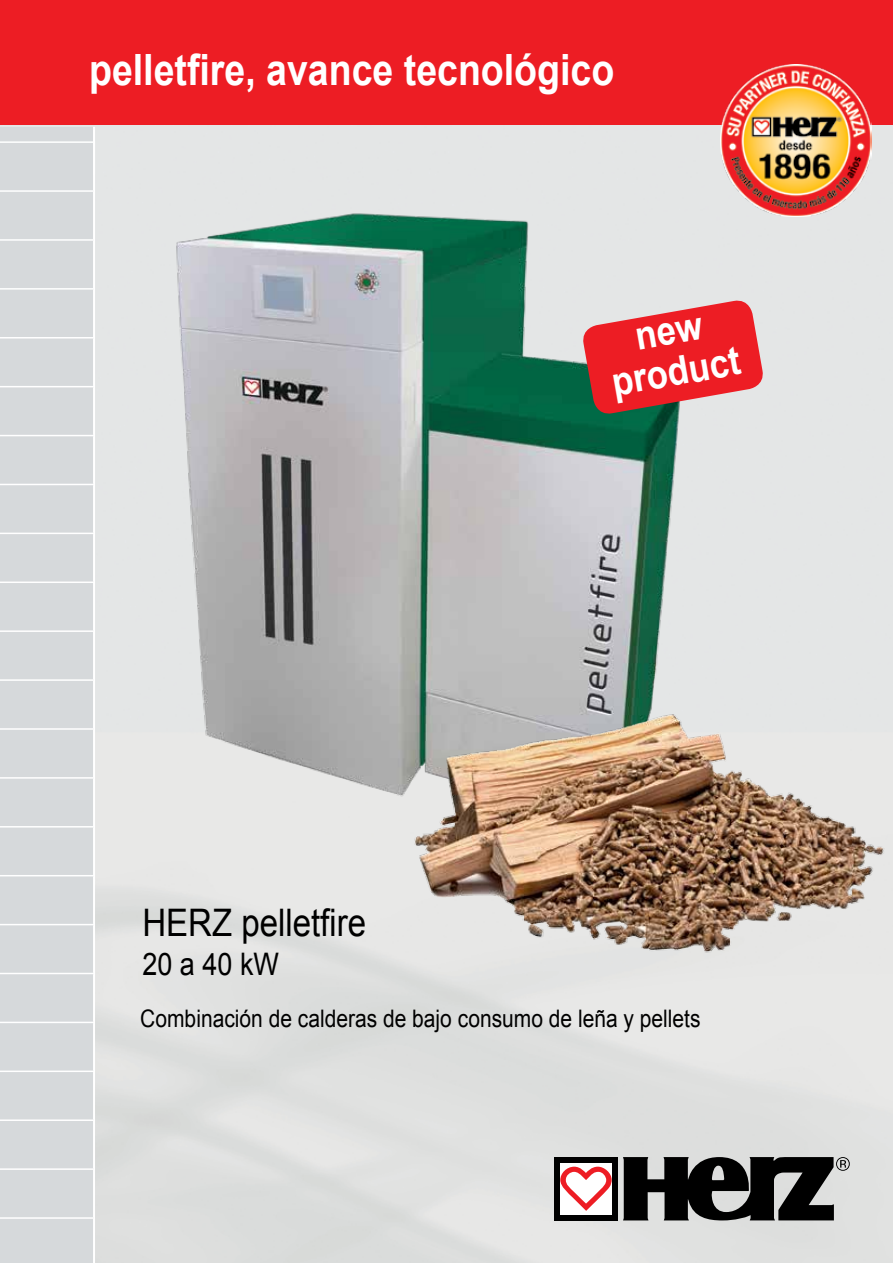
<style>
.page{position:relative;width:893px;height:1263px;background:#fff}
.page>*{position:absolute;margin:0;border:0;box-sizing:border-box;transform-origin:0 0}
.t1{font:700 43.2px "Arial";color:#fff;scale:.87 1}
.t2{font:700 39.3px/41.1px "Arial";color:#fff;text-align:center;scale:.89 1}
.t3{font:37.95px "Arial";color:#000;scale:.87 1}
.t4{font:31.05px "Arial";color:#000;scale:.87 1}
.t5{font:24.15px "Arial";color:#000;scale:.87 1}
</style>
<div class="page">
<div style="left:0;top:0;width:893px;height:127px;background:#ed1d24"></div>
<img style="left:0;top:126px;width:893px;height:1137px">
<div style="left:0;top:127px;width:94px;height:587px;background:#d6d9db"></div>
<div style="left:0;top:680px;width:94px;height:583px;background:#d6d9db"></div>
<hr style="left:0;top:141px;width:95px;height:2px;background:#fff">
<hr style="left:93px;top:143px;width:2px;height:47px;background:#fff">
<hr style="left:0;top:190px;width:95px;height:2px;background:#fff">
<hr style="left:93px;top:192px;width:2px;height:47px;background:#fff">
<hr style="left:0;top:239px;width:95px;height:2px;background:#fff">
<hr style="left:93px;top:241px;width:2px;height:47px;background:#fff">
<hr style="left:0;top:288px;width:95px;height:2px;background:#fff">
<hr style="left:93px;top:290px;width:2px;height:47px;background:#fff">
<hr style="left:0;top:337px;width:95px;height:1px;background:#fff">
<hr style="left:93px;top:338px;width:2px;height:48px;background:#fff">
<hr style="left:0;top:386px;width:95px;height:1px;background:#fff">
<hr style="left:93px;top:387px;width:2px;height:48px;background:#fff">
<hr style="left:0;top:435px;width:95px;height:1px;background:#fff">
<hr style="left:93px;top:436px;width:2px;height:48px;background:#fff">
<hr style="left:0;top:484px;width:95px;height:1px;background:#fff">
<hr style="left:93px;top:485px;width:2px;height:48px;background:#fff">
<hr style="left:0;top:533px;width:95px;height:1px;background:#fff">
<hr style="left:93px;top:534px;width:2px;height:47px;background:#fff">
<hr style="left:0;top:581px;width:95px;height:2px;background:#fff">
<hr style="left:93px;top:583px;width:2px;height:47px;background:#fff">
<hr style="left:0;top:630px;width:95px;height:2px;background:#fff">
<hr style="left:93px;top:632px;width:2px;height:47px;background:#fff">
<hr style="left:0;top:679px;width:95px;height:2px;background:#fff">
<hr style="left:93px;top:681px;width:2px;height:47px;background:#fff">
<hr style="left:0;top:728px;width:95px;height:2px;background:#fff">
<hr style="left:93px;top:730px;width:2px;height:47px;background:#fff">
<hr style="left:0;top:777px;width:95px;height:2px;background:#fff">
<hr style="left:93px;top:779px;width:2px;height:47px;background:#fff">
<hr style="left:0;top:826px;width:95px;height:1px;background:#fff">
<hr style="left:93px;top:827px;width:2px;height:48px;background:#fff">
<hr style="left:0;top:875px;width:95px;height:1px;background:#fff">
<hr style="left:93px;top:876px;width:2px;height:48px;background:#fff">
<hr style="left:0;top:924px;width:95px;height:1px;background:#fff">
<hr style="left:93px;top:925px;width:2px;height:48px;background:#fff">
<hr style="left:0;top:973px;width:95px;height:1px;background:#fff">
<hr style="left:93px;top:974px;width:2px;height:48px;background:#fff">
<hr style="left:0;top:1022px;width:95px;height:1px;background:#fff">
<hr style="left:93px;top:1023px;width:2px;height:47px;background:#fff">
<hr style="left:0;top:1070px;width:95px;height:2px;background:#fff">
<hr style="left:93px;top:1072px;width:2px;height:47px;background:#fff">
<hr style="left:0;top:1119px;width:95px;height:2px;background:#fff">
<hr style="left:93px;top:1121px;width:2px;height:47px;background:#fff">
<hr style="left:0;top:1168px;width:95px;height:2px;background:#fff">
<hr style="left:93px;top:1170px;width:2px;height:47px;background:#fff">
<hr style="left:0;top:1217px;width:95px;height:2px;background:#fff">
<hr style="left:93px;top:1219px;width:2px;height:44px;background:#fff">
<hr style="left:93px;top:127px;width:2px;height:48px;background:#fff">
<svg style="left:623px;top:1157px;width:227px;height:63px;background:#434343"></svg>
<div style="left:559px;top:1162px;width:53px;height:53px;background:#fff"></div>
<svg style="left:560px;top:1167px;width:52px;height:44px"></svg>
<div style="left:554px;top:1159px;width:5px;height:59px;background:#000"></div>
<div style="left:612px;top:1160px;width:6px;height:59px;background:#000"></div>
<div style="left:554px;top:1157px;width:64px;height:5px;background:#000"></div>
<div style="left:554px;top:1215px;width:64px;height:5px;background:#000"></div>
<img style="left:721px;top:65px;width:151px;height:151px">
<img style="left:156px;top:196px;width:553px;height:650px">
<img style="left:403px;top:709px;width:490px;height:252px">
<svg style="left:581px;top:298px;width:184px;height:118px;background:#dd5255"></svg>
<h1 class="t1" style="left:89px;top:41px;width:605px">pelletfire, avance tecnológico</h1>
<h3 class="t3" style="left:142px;top:898px;width:259px">HERZ pelletfire</h3>
<p class="t4" style="left:142px;top:944px;width:158px">20 a 40 kW</p>
<h2 class="t2" style="left:601px;top:323px;width:148px;rotate:-10deg">new product</h2>
<p class="t5" style="left:140px;top:1003px;width:645px">Combinación de calderas de bajo consumo de leña y pellets</p>
</div>
